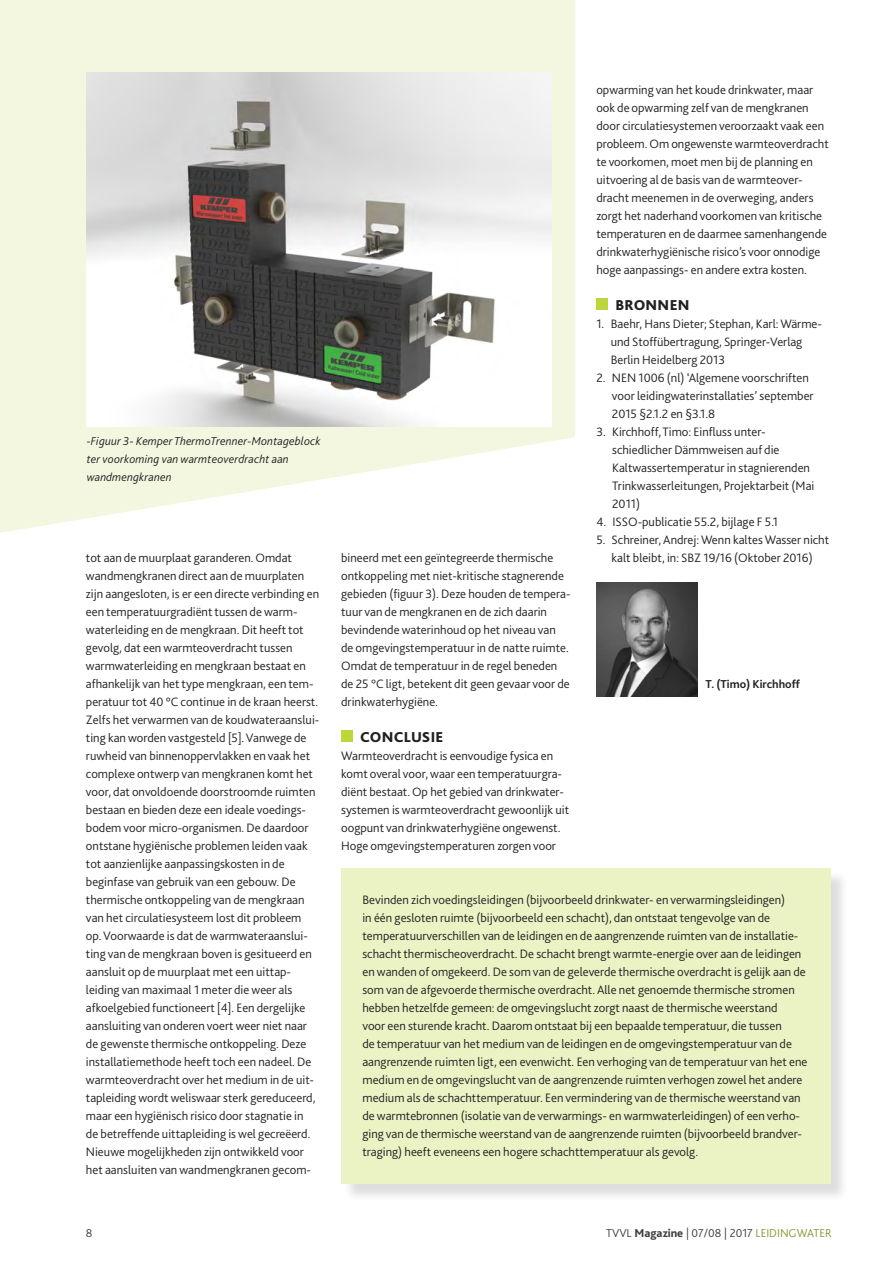
<style>
.page{position:relative;width:896px;height:1264px;background:#fff}
.page>*{position:absolute;margin:0;border:0;box-sizing:border-box;transform-origin:0 0}
.Bodykopje{font:800 15px "Bliss 2";letter-spacing:.015em;color:#231f20}
.Bodytekst{font:300 12.75px/18px "Bliss 2";color:#231f20}
.Bijschrift_foto_s_fi{font:italic 300 12px/18px "Bliss 2";letter-spacing:.01em;color:#231f20}
.t1{font:300 12px "Bliss 2";color:#3e3e3f}
.Bodytekst-2{font:700 12px "Bliss 2";color:#231f20}
.s1{font-weight:800}
.s2{color:#879735}
</style>
<div class="page">
<div style="left:343px;top:870px;width:506px;height:331px;background:#231f20;opacity:.5"></div>
<div style="left:341px;top:867px;width:489px;height:315px;background:#ebf2c4"></div>
<div style="left:596px;top:298px;width:12px;height:11px;background:#bdd63c"></div>
<svg style="left:0;top:0;width:575px;height:533px;fill:#f3f7e0"></svg>
<div style="left:341px;top:730px;width:12px;height:11px;background:#bdd63c"></div>
<img style="left:596px;top:582px;width:101px;height:114px">
<img style="left:87px;top:72px;width:464px;height:354px">
<p class="Bodytekst" style="left:596px;top:80px;width:234px">opwarming van het koude drinkwater, maar ook de opwarming zelf van de mengkranen door circulatiesystemen veroorzaakt vaak een probleem. Om ongewenste warmteoverdracht te voorkomen, moet men bij de planning en uitvoering al de basis van de warmteover&shy;dracht meenemen in de overweging, anders zorgt het naderhand voorkomen van kritische temperaturen en de daarmee samenhangende drinkwaterhygiënische risico’s voor onnodige hoge aanpassings- en andere extra kosten.</p>
<p class="Bodykopje" style="left:615px;top:295px;width:76px">BRONNEN</p>
<p class="Bodytekst" style="left:611px;top:314px;width:213px;text-indent:-14px">1. Baehr, Hans Dieter; Stephan, Karl: Wärme&shy;und Stoffübertragung, Springer-Verlag<br>Berlin Heidelberg 2013</p>
<p class="Bodytekst" style="left:612px;top:368px;width:203px;text-indent:-16px">2. NEN 1006 (nl) ‘Algemene voorschriften voor leidingwaterinstallaties’ september<br>2015 §2.1.2 en §3.1.8</p>
<p class="Bodytekst" style="left:612px;top:422px;width:204px;text-indent:-16px">3. Kirchhoff, Timo: Einfluss unter&shy;schiedlicher Dämmweisen auf die<br>Kaltwassertemperatur in stagnierenden<br>Trinkwasserleitungen, Projektarbeit (Mai<br>2011)</p>
<p class="Bodytekst" style="left:596px;top:512px;width:183px">4. ISSO-publicatie 55.2, bijlage F 5.1</p>
<p class="Bodytekst" style="left:596px;top:530px;width:234px;text-align:center">5. Schreiner, Andrej: Wenn kaltes Wasser nicht kalt bleibt, in: SBZ 19/16 (Oktober 2016)</p>
<p class="Bijschrift_foto_s_fi" style="left:87px;top:431px;width:235px">-Figuur 3- Kemper ThermoTrenner-Montageblock ter voorkoming van warmteoverdracht aan wandmengkranen</p>
<p class="Bodytekst" style="left:86px;top:548px;width:235px">tot aan de muurplaat garanderen. Omdat wandmengkranen direct aan de muurplaten zijn aangesloten, is er een directe verbinding en een temperatuurgradiënt tussen de warm&shy;waterleiding en de mengkraan. Dit heeft tot gevolg, dat een warmteoverdracht tussen warmwaterleiding en mengkraan bestaat en afhankelijk van het type mengkraan, een tem&shy;peratuur tot 40 °C continue in de kraan heerst.<br>Zelfs het verwarmen van de koudwateraanslui&shy;ting kan worden vastgesteld [5]. Vanwege de ruwheid van binnenoppervlakken en vaak het complexe ontwerp van mengkranen komt het voor, dat onvoldoende doorstroomde ruimten bestaan en bieden deze een ideale voedings&shy;bodem voor micro-organismen. De daardoor ontstane hygiënische problemen leiden vaak tot aanzienlijke aanpassingskosten in de beginfase van gebruik van een gebouw. De thermische ontkoppeling van de mengkraan van het circulatiesysteem lost dit probleem op. Voorwaarde is dat de warmwateraanslui&shy;ting van de mengkraan boven is gesitueerd en aansluit op de muurplaat met een uittap&shy;leiding van maximaal 1 meter die weer als afkoelgebied functioneert [4]. Een dergelijke aansluiting van onderen voert weer niet naar de gewenste thermische ontkoppeling. Deze installatiemethode heeft toch een nadeel. De warmteoverdracht over het medium in de uit&shy;tapleiding wordt weliswaar sterk gereduceerd, maar een hygiënisch risico door stagnatie in<br>de betreffende uittapleiding is wel gecreëerd.<br>Nieuwe mogelijkheden zijn ontwikkeld voor het aansluiten van wandmengkranen gecom-</p>
<p class="Bodytekst" style="left:341px;top:548px;width:231px">bineerd met een geïntegreerde thermische ontkoppeling met niet-kritische stagnerende gebieden (figuur 3). Deze houden de tempera&shy;tuur van de mengkranen en de zich daarin bevindende waterinhoud op het niveau van de omgevingstemperatuur in de natte ruimte.<br>Omdat de temperatuur in de regel beneden de 25 °C ligt, betekent dit geen gevaar voor de drinkwaterhygiëne.</p>
<p class="Bodytekst-2" style="left:705px;top:676px;width:96px">T. (Timo) Kirchhoff</p>
<p class="Bodykopje" style="left:360px;top:727px;width:85px">CONCLUSIE</p>
<p class="Bodytekst" style="left:341px;top:746px;width:229px">Warmteoverdracht is eenvoudige fysica en komt overal voor, waar een temperatuurgra&shy;diënt bestaat. Op het gebied van drinkwater&shy;systemen is warmteoverdracht gewoonlijk uit oogpunt van drinkwaterhygiëne ongewenst.<br>Hoge omgevingstemperaturen zorgen voor</p>
<p class="Bodytekst" style="left:362px;top:890px;width:446px">Bevinden zich voedingsleidingen (bijvoorbeeld drinkwater- en verwarmingsleidingen)<br>in één gesloten ruimte (bijvoorbeeld een schacht), dan ontstaat tengevolge van de temperatuurverschillen van de leidingen en de aangrenzende ruimten van de installatie&shy;schacht thermischeoverdracht. De schacht brengt warmte-energie over aan de leidingen en wanden of omgekeerd. De som van de geleverde thermische overdracht is gelijk aan de som van de afgevoerde thermische overdracht. Alle net genoemde thermische stromen hebben hetzelfde gemeen: de omgevingslucht zorgt naast de thermische weerstand<br>voor een sturende kracht. Daarom ontstaat bij een bepaalde temperatuur, die tussen<br>de temperatuur van het medium van de leidingen en de omgevingstemperatuur van de aangrenzende ruimten ligt, een evenwicht. Een verhoging van de temperatuur van het ene medium en de omgevingslucht van de aangrenzende ruimten verhogen zowel het andere medium als de schachttemperatuur. Een vermindering van de thermische weerstand van de warmtebronnen (isolatie van de verwarmings- en warmwaterleidingen) of een verho&shy;ging van de thermische weerstand van de aangrenzende ruimten (bijvoorbeeld brandver&shy;traging) heeft eveneens een hogere schachttemperatuur als gevolg.</p>
<p class="t1" style="left:86px;top:1225px;width:8px">8</p>
<p class="t1" style="left:606px;top:1225px;width:227px">TVVL <span class="s1">Magazine</span> | 07/08 | 2017 <span class="s2">LEIDINGWATER</span></p>
</div>
